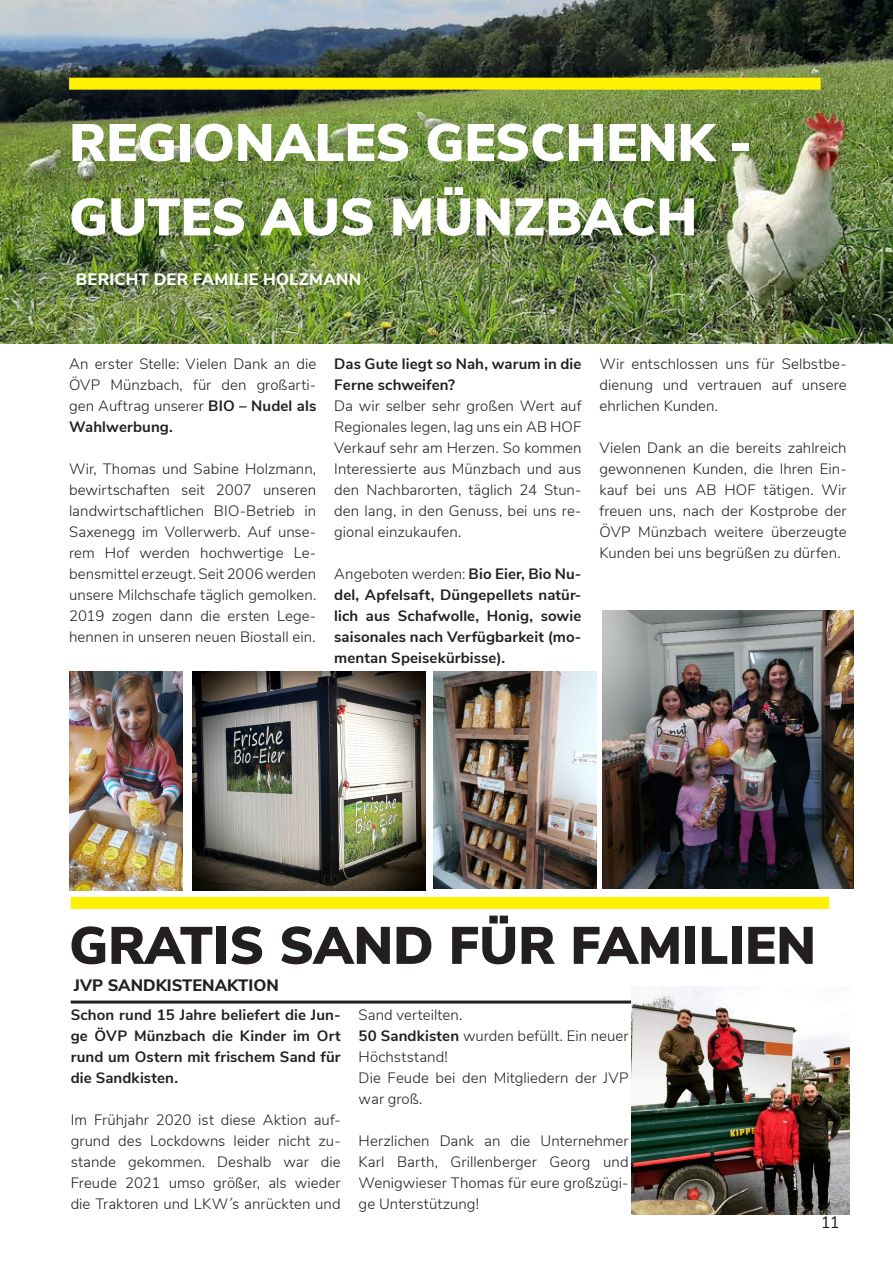
<style>
.page{position:relative;width:893px;height:1263px;background:#fff}
.page>*{position:absolute;margin:0;border:0;box-sizing:border-box;transform-origin:0 0}
.Headline{font:900 52.5px "Nunito Sans";color:#fff}
.Headline-2{font:900 52.5px "Nunito Sans";color:#231f20}
.Mehrzeiliger_Text{font:800 16.5px "Nunito Sans";letter-spacing:.015em;color:#fff}
.Subheadline{font:800 16.5px "Nunito Sans";color:#231f20}
.t1{font:16.5px "Nunito Sans";color:#231f20}
.Mehrzeiliger_Text-2{font:300 15px/21px "Nunito Sans";letter-spacing:.005em;color:#231f20;text-align:justify}
.Mehrzeiliger_Text-3{font:700 15px/21px "Nunito Sans";letter-spacing:.01em;color:#231f20;text-align:justify}
.s1{font-weight:700}
.s2{font-weight:300}
</style>
<div class="page">
<img style="left:0;top:1px;width:893px;height:342px">
<div style="left:69px;top:78px;width:752px;height:12px;background:#fff101"></div>
<div style="left:71px;top:897px;width:758px;height:12px;background:#fff101"></div>
<hr style="left:71px;top:1000px;width:673px;height:3px;background:#231f20">
<img style="left:69px;top:672px;width:114px;height:218px">
<img style="left:632px;top:986px;width:218px;height:228px">
<img style="left:603px;top:610px;width:250px;height:278px">
<img style="left:193px;top:672px;width:233px;height:218px">
<img style="left:434px;top:672px;width:162px;height:216px">
<p class="Headline" style="left:69px;top:104px;width:685px">REGIONALES GESCHENK -</p>
<p class="Headline" style="left:69px;top:178px;width:630px">GUTES AUS MÜNZBACH</p>
<p class="Mehrzeiliger_Text" style="left:76px;top:267px;width:287px">BERICHT DER FAMILIE HOLZMANN</p>
<p class="Mehrzeiliger_Text-2" style="left:69px;top:352px;width:249px">An erster Stelle: Vielen Dank an die ÖVP Münzbach, für den großarti&shy;gen Auftrag unserer <span class="s1">BIO – Nudel als Wahlwerbung.</span></p>
<p class="Mehrzeiliger_Text-2" style="left:69px;top:457px;width:249px">Wir, Thomas und Sabine Holzmann, bewirtschaften seit 2007 unseren landwirtschaftlichen BIO-Betrieb in Saxenegg im Vollerwerb. Auf unse&shy;rem Hof werden hochwertige Le&shy;bensmittel erzeugt. Seit 2006 werden unsere Milchschafe täglich gemolken.<br>2019 zogen dann die ersten Lege&shy;hennen in unseren neuen Biostall ein.</p>
<p class="Mehrzeiliger_Text-3" style="left:334px;top:352px;width:249px">Das Gute liegt so Nah, warum in die<br>Ferne schweifen?</p>
<p class="Mehrzeiliger_Text-2" style="left:334px;top:394px;width:249px">Da wir selber sehr großen Wert auf Regionales legen, lag uns ein AB HOF Verkauf sehr am Herzen. So kommen Interessierte aus Münzbach und aus den Nachbarorten, täglich 24 Stun&shy;den lang, in den Genuss, bei uns re&shy;gional einzukaufen.</p>
<p class="Mehrzeiliger_Text-3" style="left:334px;top:562px;width:249px"><span class="s2">Angeboten werden:</span> Bio Eier, Bio Nu&shy;del, Apfelsaft, Düngepellets natür&shy;lich aus Schafwolle, Honig, sowie saisonales nach Verfügbarkeit (mo&shy;mentan Speisekürbisse).</p>
<p class="Mehrzeiliger_Text-2" style="left:599px;top:352px;width:249px">Wir entschlossen uns für Selbstbe&shy;dienung und vertrauen auf unsere ehrlichen Kunden.</p>
<p class="Mehrzeiliger_Text-2" style="left:599px;top:436px;width:249px">Vielen Dank an die bereits zahlreich gewonnenen Kunden, die Ihren Ein&shy;kauf bei uns AB HOF tätigen. Wir freuen uns, nach der Kostprobe der ÖVP Münzbach weitere überzeugte Kunden bei uns begrüßen zu dürfen.</p>
<p class="Headline-2" style="left:69px;top:907px;width:748px">GRATIS SAND FÜR FAMILIEN</p>
<p class="Subheadline" style="left:74px;top:973px;width:206px">JVP SANDKISTENAKTION</p>
<p class="Mehrzeiliger_Text-3" style="left:71px;top:1003px;width:271px">Schon rund 15 Jahre beliefert die Jun&shy;ge ÖVP Münzbach die Kinder im Ort rund um Ostern mit frischem Sand für die Sandkisten.</p>
<p class="Mehrzeiliger_Text-2" style="left:71px;top:1108px;width:271px">Im Frühjahr 2020 ist diese Aktion auf&shy;grund des Lockdowns leider nicht zu&shy;stande gekommen. Deshalb war die Freude 2021 umso größer, als wieder die Traktoren und LKW´s anrückten und</p>
<p class="Mehrzeiliger_Text-2" style="left:359px;top:1003px;width:105px">Sand verteilten.</p>
<p class="Mehrzeiliger_Text-2" style="left:359px;top:1024px;width:271px"><span class="s1">50 Sandkisten</span> wurden befüllt. Ein neuer<br>Höchststand!</p>
<p class="Mehrzeiliger_Text-2" style="left:359px;top:1066px;width:271px">Die Feude bei den Mitgliedern der JVP war groß.</p>
<p class="Mehrzeiliger_Text-2" style="left:359px;top:1129px;width:271px">Herzlichen Dank an die Unternehmer Karl Barth, Grillenberger Georg und Wenigwieser Thomas für eure großzügi&shy;ge Unterstützung!</p>
<p class="t1" style="left:821px;top:1210px;width:21px">11</p>
</div>
